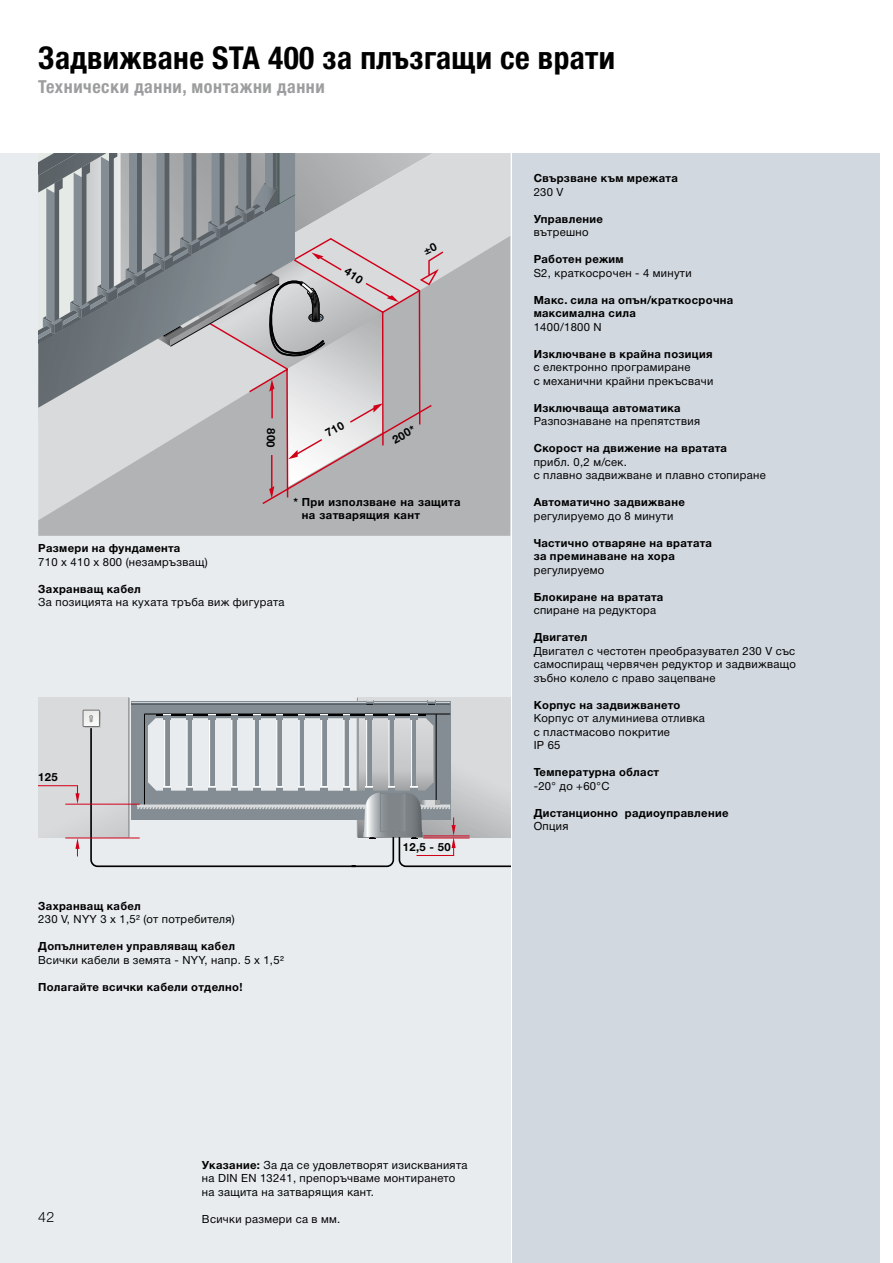
<style>
.page{position:relative;width:893px;height:1263px;background:#fff}
.page>*{position:absolute;margin:0;border:0;box-sizing:border-box;transform-origin:0 0}
.t1{font:700 condensed 31.5px "Hoermann Helvetica Neue";letter-spacing:.01em;color:#000}
.t2{font:700 condensed 18px "Hoermann Helvetica Neue";letter-spacing:.03em;color:#9c9d9e}
.t3{font:300 14.25px "Hoermann Helvetica Neue";color:#000}
.t4{font:11.25px/13.5px "Hoermann Helvetica Neue Rm";letter-spacing:.03em;color:#000}
.t5{font:700 11.25px/13.5px "Hoermann Helvetica Neue";letter-spacing:.03em;color:#000}
.s1{font-family:"Hoermann Helvetica Neue";font-weight:700}
</style>
<div class="page">
<div style="left:512px;top:153px;width:368px;height:1110px;background:#d2d8e0"></div>
<div style="left:0;top:153px;width:510px;height:1110px;background:#e8ecee"></div>
<div style="left:39px;top:697px;width:89px;height:141px;background:#d9dadb"></div>
<hr style="left:65px;top:837px;width:75px;height:1px;background:#d20019">
<hr style="left:65px;top:804px;width:75px;height:1px;background:#d20019">
<hr style="left:38px;top:785px;width:40px;height:1px;background:#d20019">
<svg style="left:75px;top:697px;width:435px;height:171px"></svg>
<div style="left:443px;top:153px;width:67px;height:83px;background:#d9dadb"></div>
<div style="left:38px;top:236px;width:472px;height:300px;background:#b1b3b4"></div>
<svg style="left:38px;top:153px;width:405px;height:352px;background:#b1b2b4"></svg>
<h1 class="t1" style="left:38px;top:36px;width:578px">Задвижване STA 400 за плъзгащи се врати</h1>
<h2 class="t2" style="left:38px;top:75px;width:288px">Технически данни, монтажни данни</h2>
<p class="t5" style="left:389px;top:434px;width:26px;rotate:-29deg">200*</p>
<p class="t5" style="left:302px;top:494px;width:160px;text-indent:-9px">* При използване на защита на затварящия кант</p>
<p class="t5" style="left:38px;top:541px;width:144px">Размери на фундамента</p>
<p class="t4" style="left:38px;top:554px;width:171px">710 x 410 x 800 (незамръзващ)</p>
<p class="t5" style="left:38px;top:581px;width:104px">Захранващ кабел</p>
<p class="t4" style="left:38px;top:595px;width:248px">За позицията на кухата тръба виж фигурата</p>
<p class="t5" style="left:38px;top:769px;width:21px">125</p>
<p class="t5" style="left:38px;top:898px;width:104px">Захранващ кабел</p>
<p class="t4" style="left:38px;top:911px;width:198px">230 V, NYY 3 x 1,5² (от потребителя)</p>
<p class="t5" style="left:38px;top:938px;width:198px">Допълнителен управляващ кабел</p>
<p class="t4" style="left:38px;top:952px;width:247px">Всички кабели в земята - NYY, напр. 5 x 1,5²</p>
<p class="t5" style="left:38px;top:979px;width:206px">Полагайте всички кабели отделно!</p>
<p class="t5" style="left:403px;top:839px;width:49px">12,5 - 50</p>
<p class="t5" style="left:534px;top:171px;width:146px">Свързване към мрежата</p>
<p class="t4" style="left:534px;top:184px;width:31px">230 V</p>
<p class="t5" style="left:534px;top:211px;width:71px">Управление</p>
<p class="t4" style="left:534px;top:225px;width:57px">вътрешно</p>
<p class="t5" style="left:534px;top:252px;width:92px">Работен режим</p>
<p class="t4" style="left:534px;top:265px;width:160px">S2, краткосрочен - 4 минути</p>
<p class="t5" style="left:534px;top:292px;width:201px">Макс. сила на опън/краткосрочна максимална сила</p>
<p class="t4" style="left:534px;top:319px;width:70px">1400/1800 N</p>
<p class="t5" style="left:534px;top:346px;width:180px">Изключване в крайна позиция</p>
<p class="t4" style="left:534px;top:360px;width:181px">с електронно програмиране<br>с механични крайни прекъсвачи</p>
<p class="t5" style="left:534px;top:400px;width:148px">Изключваща автоматика</p>
<p class="t4" style="left:534px;top:414px;width:168px">Разпознаване на препятствия</p>
<p class="t5" style="left:534px;top:441px;width:195px">Скорост на движение на вратата</p>
<p class="t4" style="left:534px;top:454px;width:234px">прибл. 0,2 м/сек.<br>с плавно задвижване и плавно стопиране</p>
<p class="t5" style="left:534px;top:495px;width:153px">Автоматично задвижване</p>
<p class="t4" style="left:534px;top:508px;width:141px">регулируемо до 8 минути</p>
<p class="t5" style="left:534px;top:535px;width:180px">Частично отваряне на вратата за преминаване на хора</p>
<p class="t4" style="left:534px;top:562px;width:72px">регулируемо</p>
<p class="t5" style="left:534px;top:589px;width:131px">Блокиране на вратата</p>
<p class="t4" style="left:534px;top:603px;width:124px">спиране на редуктора</p>
<p class="t5" style="left:534px;top:630px;width:55px">Двигател</p>
<p class="t4" style="left:534px;top:643px;width:264px;text-align:justify">Двигател с честотен преобразувател 230 V със самоспиращ червячен редуктор и задвижващо зъбно колело с право зацепване</p>
<p class="t5" style="left:534px;top:697px;width:148px">Корпус на задвижването</p>
<p class="t4" style="left:534px;top:711px;width:173px">Корпус от алуминиева отливка с пластмасово покритие<br>IP 65</p>
<p class="t5" style="left:534px;top:765px;width:127px">Температурна област</p>
<p class="t4" style="left:534px;top:778px;width:77px">-20° до +60°C</p>
<p class="t5" style="left:534px;top:805px;width:196px">Дистанционно радиоуправление</p>
<p class="t4" style="left:534px;top:819px;width:36px">Опция</p>
<p class="t3" style="left:38px;top:1207px;width:18px">42</p>
<p class="t4" style="left:202px;top:1157px;width:267px"><span class="s1">Указание:</span> За да се удовлетворят изискванията на DIN EN 13241, препоръчваме монтирането на защита на затварящия кант.</p>
<p class="t4" style="left:202px;top:1211px;width:140px">Всички размери са в мм.</p>
</div>
